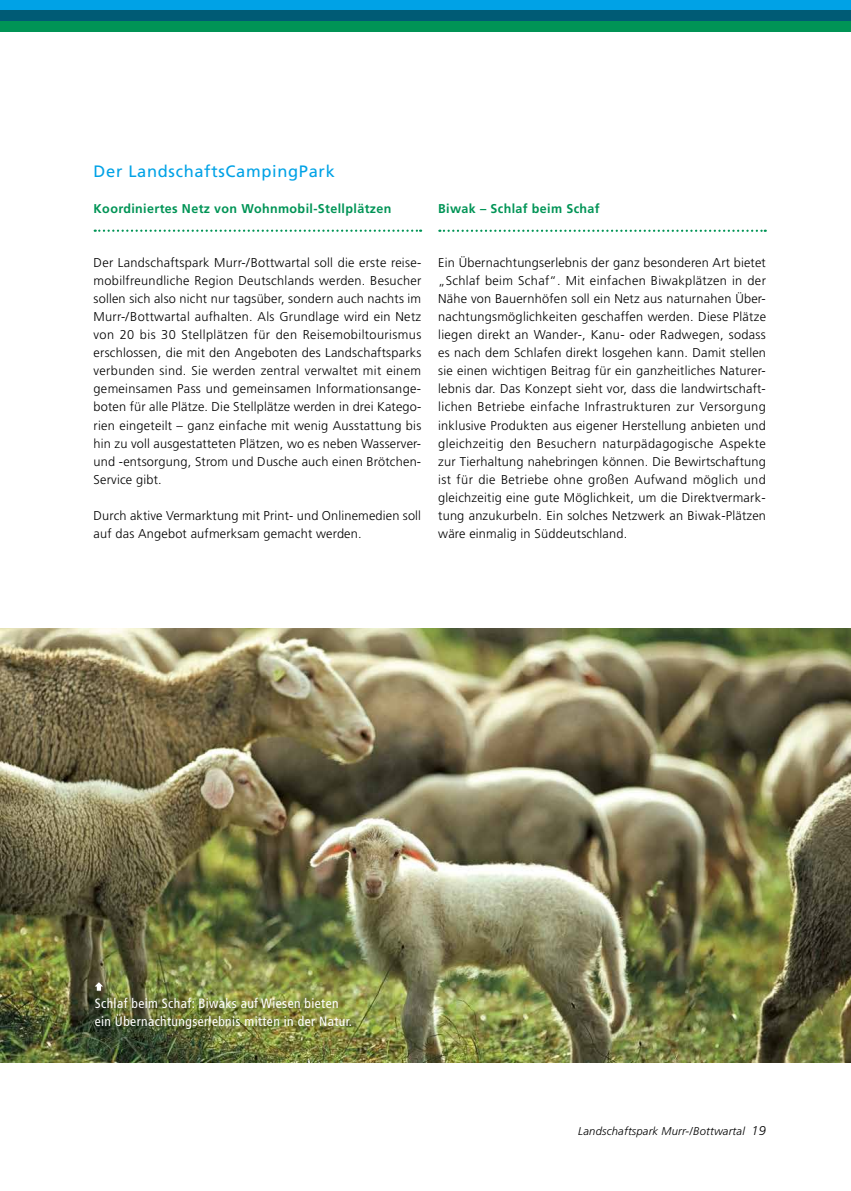
<style>
.page{position:relative;width:851px;height:1191px;background:#fff}
.page>*{position:absolute;margin:0;border:0;box-sizing:border-box;transform-origin:0 0}
.t1{font:16.5px "Frutiger";letter-spacing:.04em;color:#00a2e6}
.t2{font:condensed 13.5px/18.1px "Frutiger";letter-spacing:.03em;color:#fff}
.t3{font:300 12.75px/18px "Frutiger";letter-spacing:.015em;color:#000;text-align:justify}
.t4{font:700 12.75px "Frutiger";letter-spacing:.03em;color:#009456}
.t5{font:italic 300 11.25px "Frutiger";letter-spacing:.015em;color:#000}
.s1{font-size:12.75px}
</style>
<div class="page">
<img style="left:0;top:628px;width:850px;height:434px">
<div style="left:91px;top:978px;width:270px;height:60px;background:#000;opacity:.35"></div>
<svg style="left:95px;top:982px;width:8px;height:8px"></svg>
<svg style="left:95px;top:229px;width:326px;height:3px"></svg>
<svg style="left:439px;top:230px;width:326px;height:2px"></svg>
<div style="left:0;top:0;width:850px;height:11px;background:#00a2e6"></div>
<div style="left:0;top:11px;width:850px;height:10px;background:#005b75"></div>
<div style="left:0;top:21px;width:850px;height:11px;background:#009456"></div>
<p class="t1" style="left:94px;top:161px;width:243px">Der LandschaftsCampingPark</p>
<p class="t4" style="left:94px;top:201px;width:299px">Koordiniertes Netz von Wohnmobil-Stellplätzen</p>
<p class="t3" style="left:94px;top:253px;width:329px">Der Landschaftspark Murr-/Bottwartal soll die erste reise&shy;mobilfreundliche Region Deutschlands werden. Besucher sollen sich also nicht nur tagsüber, sondern auch nachts im Murr-/Bottwartal aufhalten. Als Grundlage wird ein Netz von 20 bis 30 Stellplätzen für den Reisemobiltourismus erschlossen, die mit den Angeboten des Landschaftsparks verbunden sind. Sie werden zentral verwaltet mit einem gemeinsamen Pass und gemeinsamen Informationsange&shy;boten für alle Plätze. Die Stellplätze werden in drei Katego&shy;rien eingeteilt – ganz einfache mit wenig Ausstattung bis hin zu voll ausgestatteten Plätzen, wo es neben Wasserver&shy;und -entsorgung, Strom und Dusche auch einen Brötchen-Service gibt.</p>
<p class="t3" style="left:94px;top:506px;width:329px">Durch aktive Vermarktung mit Print- und Onlinemedien soll auf das Angebot aufmerksam gemacht werden.</p>
<p class="t4" style="left:438px;top:201px;width:163px">Biwak – Schlaf beim Schaf</p>
<p class="t3" style="left:438px;top:253px;width:329px">Ein Übernachtungserlebnis der ganz besonderen Art bietet „Schlaf beim Schaf“. Mit einfachen Biwakplätzen in der Nähe von Bauernhöfen soll ein Netz aus naturnahen Über&shy;nachtungsmöglichkeiten geschaffen werden. Diese Plätze liegen direkt an Wander-, Kanu- oder Radwegen, sodass es nach dem Schlafen direkt losgehen kann. Damit stellen sie einen wichtigen Beitrag für ein ganzheitliches Naturer&shy;lebnis dar. Das Konzept sieht vor, dass die landwirtschaft&shy;lichen Betriebe einfache Infrastrukturen zur Versorgung inklusive Produkten aus eigener Herstellung anbieten und gleichzeitig den Besuchern naturpädagogische Aspekte zur Tierhaltung nahebringen können. Die Bewirtschaftung ist für die Betriebe ohne großen Aufwand möglich und gleichzeitig eine gute Möglichkeit, um die Direktvermark&shy;tung anzukurbeln. Ein solches Netzwerk an Biwak-Plätzen wäre einmalig in Süddeutschland.</p>
<p class="t2" style="left:95px;top:994px;width:259px">Schlaf beim Schaf: Biwaks auf Wiesen bieten ein Übernachtungserlebnis mitten in der Natur.</p>
<p class="t5" style="left:578px;top:1124px;width:189px">Landschaftspark Murr-/Bottwartal <span class="s1">19</span></p>
</div>
